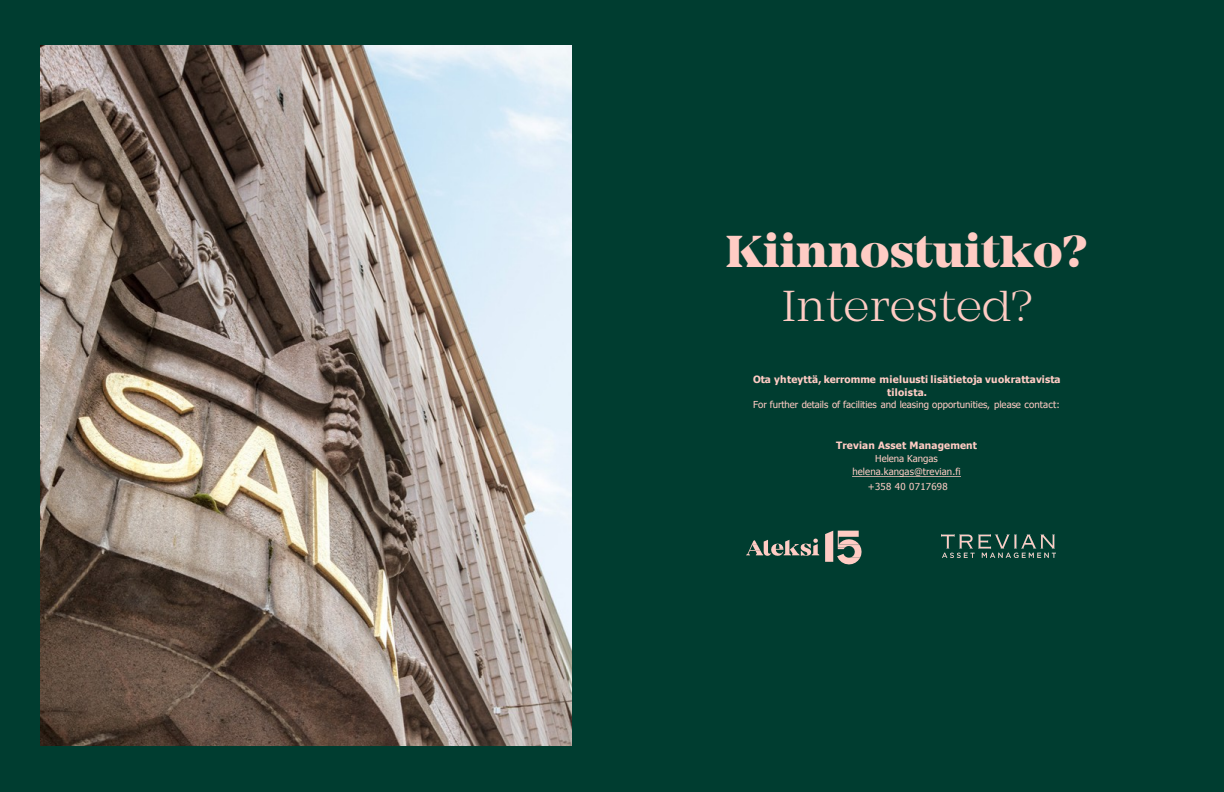
<style>
.page{position:relative;width:1224px;height:792px;background:#003d30}
.page>*{position:absolute;margin:0;border:0;box-sizing:border-box;transform-origin:0 0}
.t1{font:800 46.6px "Mirador";color:#ffccc4}
.t2{font:300 45.1px "Mirador";color:#ffccc4}
.t3{font:700 10.1px/13px "Tahoma";letter-spacing:.015em;color:#ffccc4;text-align:center}
.t4{font:9.6px/13px "Tahoma";letter-spacing:-.005em;color:#ffccc4;text-align:center}
.t5{font:9.6px "Tahoma";letter-spacing:.03em;color:#ffccc4}
</style>
<div class="page">
<img style="left:41px;top:45px;width:530px;height:701px">
<svg style="left:746px;top:539px;width:73px;height:17px"></svg>
<svg style="left:825px;top:531px;width:37px;height:33px"></svg>
<img style="left:941px;top:534px;width:114px;height:24px">
<svg style="left:852px;top:476px;width:109px;height:1px"></svg>
<p class="t1" style="left:726px;top:224px;width:363px">Kiinnostuitko?</p>
<p class="t2" style="left:782px;top:280px;width:252px">Interested?</p>
<p class="t3" style="left:753px;top:373px;width:309px">Ota yhteyttä, kerromme mieluusti lisätietoja vuokrattavista tiloista.</p>
<p class="t4" style="left:753px;top:399px;width:308px">For further details of facilities and leasing opportunities, please contact:</p>
<p class="t3" style="left:836px;top:438px;width:143px">Trevian Asset Management</p>
<p class="t4" style="left:852px;top:452px;width:110px">Helena Kangas helena.kangas@trevian.fi</p>
<p class="t5" style="left:868px;top:480px;width:81px">+358 40 0717698</p>
</div>
